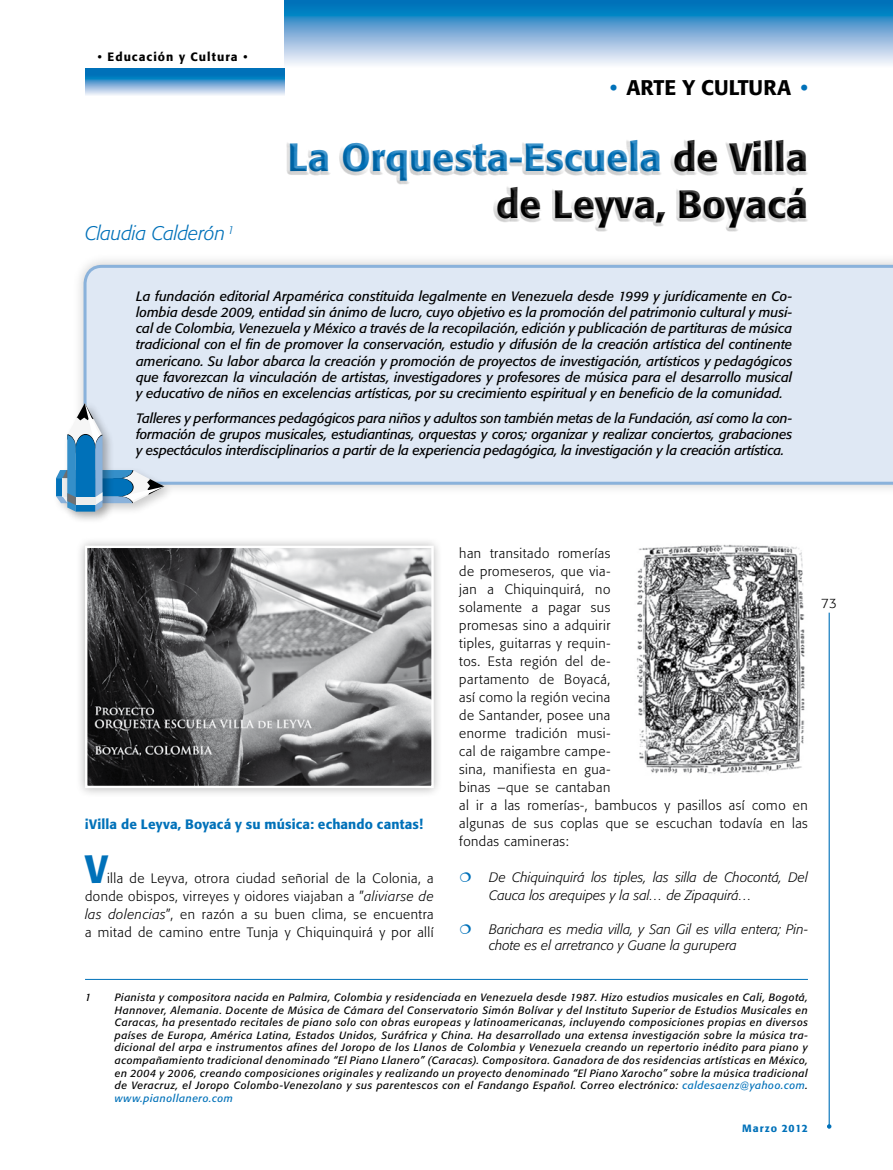
<style>
.page{position:relative;width:893px;height:1170px;background:#fff}
.page>*{position:absolute;margin:0;border:0;box-sizing:border-box;transform-origin:0 0}
.t1{font:500 39px/46.8px "Formata";color:#000;text-align:right}
.t2{font:500 39px "Formata";color:#0071b9}
.t3{font:500 21px "Formata";color:#000}
.t4{font:italic 300 19.5px "Formata";letter-spacing:-.01em;color:#0071b9}
.t5{font:italic 13.5px/16.2px "Formata";letter-spacing:-.005em;color:#000;text-align:justify}
.t6{font:300 13.5px/18px "Formata";letter-spacing:.035em;color:#000;text-align:justify}
.t7{font:italic 300 13.5px/18px "Formata";letter-spacing:.005em;color:#000}
.t8{font:500 13.5px "Formata";letter-spacing:.01em;color:#0071b9}
.t9{font:500 12px "Formata";letter-spacing:.085em;color:#000}
.t10{font:italic 10.5px/12.6px "Formata";letter-spacing:.05em;color:#000;text-align:justify}
.t11{font:500 10.5px "Formata";letter-spacing:.09em;color:#0071b9}
.s1{color:#0071b9}
.s2{font-style:italic}
</style>
<div class="page">
<hr style="left:829px;top:612px;width:1px;height:514px;background:#0071b9">
<svg style="left:827px;top:1124px;width:4px;height:4px"></svg>
<hr style="left:85px;top:978px;width:723px;height:1px;background:#0071b9">
<div style="left:286px;top:139px;width:523px;height:93px;background:#000;opacity:.2"></div>
<div style="left:72px;top:253px;width:821px;height:243px;background:#000;opacity:.2"></div>
<div style="left:84px;top:265px;width:809px;height:219px;background:#dfe8f4"></div>
<img style="left:636px;top:544px;width:169px;height:230px">
<div style="left:76px;top:535px;width:367px;height:262px;background:#000;opacity:.3"></div>
<img style="left:88px;top:548px;width:343px;height:237px">
<div style="left:85px;top:545px;width:349px;height:243px;border:2px solid #fff"></div>
<div style="left:52px;top:466px;width:123px;height:49px;background:#000;opacity:.2"></div>
<div style="left:63px;top:400px;width:52px;height:124px;background:#000;opacity:.3"></div>
<svg style="left:56px;top:403px;width:108px;height:108px"></svg>
<svg style="left:285px;top:0;width:608px;height:65px;background:#72add7"></svg>
<svg style="left:85px;top:68px;width:200px;height:27px;background:#579ed0"></svg>
<p class="t9" style="left:98px;top:49px;width:151px">• Educación y Cultura •</p>
<h3 class="t4" style="left:85px;top:222px;width:151px">Claudia Calderón <sup>1</sup></h3>
<h2 class="t3" style="left:610px;top:75px;width:199px"><span class="s1">•</span> ARTE Y CULTURA <span class="s1">•</span></h2>
<h1 class="t1" style="left:288px;top:134px;width:521px"><span class="s1">La Orquesta-Escuela</span> de Villa de Leyva, Boyacá</h1>
<p class="t5" style="left:136px;top:288px;width:658px">La fundación editorial Arpamérica constituida legalmente en Venezuela desde 1999 y jurídicamente en Co&shy;lombia desde 2009, entidad sin ánimo de lucro, cuyo objetivo es la promoción del patrimonio cultural y musi&shy;cal de Colombia, Venezuela y México a través de la recopilación, edición y publicación de partituras de música tradicional con el fin de promover la conservación, estudio y difusión de la creación artística del continente americano. Su labor abarca la creación y promoción de proyectos de investigación, artísticos y pedagógicos que favorezcan la vinculación de artistas, investigadores y profesores de música para el desarrollo musical y educativo de niños en excelencias artísticas, por su crecimiento espiritual y en beneficio de la comunidad.</p>
<p class="t5" style="left:136px;top:410px;width:658px">Talleres y performances pedagógicos para niños y adultos son también metas de la Fundación, así como la con&shy;formación de grupos musicales, estudiantinas, orquestas y coros; organizar y realizar conciertos, grabaciones y espectáculos interdisciplinarios a partir de la experiencia pedagógica, la investigación y la creación artística.</p>
<p class="t8" style="left:85px;top:815px;width:339px">¡Villa de Leyva, Boyacá y su música: echando cantas!</p>
<h1 class="t2" style="left:85px;top:844px;width:24px">V</h1>
<p class="t6" style="left:85px;top:868px;width:350px;text-indent:22px">illa de Leyva, otrora ciudad señorial de la Colonia, a donde obispos, virreyes y oidores viajaban a ”<span class="s2">aliviarse de las dolencias</span>”, en razón a su buen clima, se encuentra a mitad de camino entre Tunja y Chiquinquirá y por allí</p>
<p class="t6" style="left:459px;top:544px;width:350px;text-align:left">han transitado romerías<br>de promeseros, que via-<br>jan a Chiquinquirá, no<br>solamente a pagar sus<br>promesas sino a adquirir<br>tiples, guitarras y requin-<br>tos. Esta región del de-<br>partamento de Boyacá,<br>así como la región vecina<br>de Santander, posee una<br>enorme tradición musi-<br>cal de raigambre campe-<br>sina, manifiesta en gua-<br>binas –que se cantaban<br>al ir a las romerías-, bambucos y pasillos así como en algunas de sus coplas que se escuchan todavía en las fondas camineras:</p>
<p class="t7" style="left:489px;top:868px;width:320px">De Chiquinquirá los tiples, las silla de Chocontá, Del<br>Cauca los arequipes y la sal… de Zipaquirá…</p>
<p class="t7" style="left:489px;top:920px;width:320px;line-height:16.2px">Barichara es media villa, y San Gil es villa entera; Pin&shy;chote es el arretranco y Guane la gurupera</p>
<p class="t6" style="left:821px;top:594px;width:17px">73</p>
<p class="t10" style="left:85px;top:990px;width:8px">1</p>
<p class="t10" style="left:115px;top:990px;width:695px">Pianista y compositora nacida en Palmira, Colombia y residenciada en Venezuela desde 1987. Hizo estudios musicales en Cali, Bogotá, Hannover, Alemania. Docente de Música de Cámara del Conservatorio Simón Bolívar y del Instituto Superior de Estudios Musicales en Caracas, ha presentado recitales de piano solo con obras europeas y latinoamericanas, incluyendo composiciones propias en diversos países de Europa, América Latina, Estados Unidos, Suráfrica y China. Ha desarrollado una extensa investigación sobre la música tra&shy;dicional del arpa e instrumentos afines del Joropo de los Llanos de Colombia y Venezuela creando un repertorio inédito para piano y acompañamiento tradicional denominado “El Piano Llanero” (Caracas). Compositora. Ganadora de dos residencias artísticas en México, en 2004 y 2006, creando composiciones originales y realizando un proyecto denominado “El Piano Xarocho” sobre la música tradicional de Veracruz, el Joropo Colombo-Venezolano y sus parentescos con el Fandango Español. Correo electrónico: <span class="s1">caldesaenz@yahoo.com</span>. <span class="s1">www.pianollanero.com</span></p>
<p class="t11" style="left:742px;top:1121px;width:67px">Marzo 2012</p>
</div>
